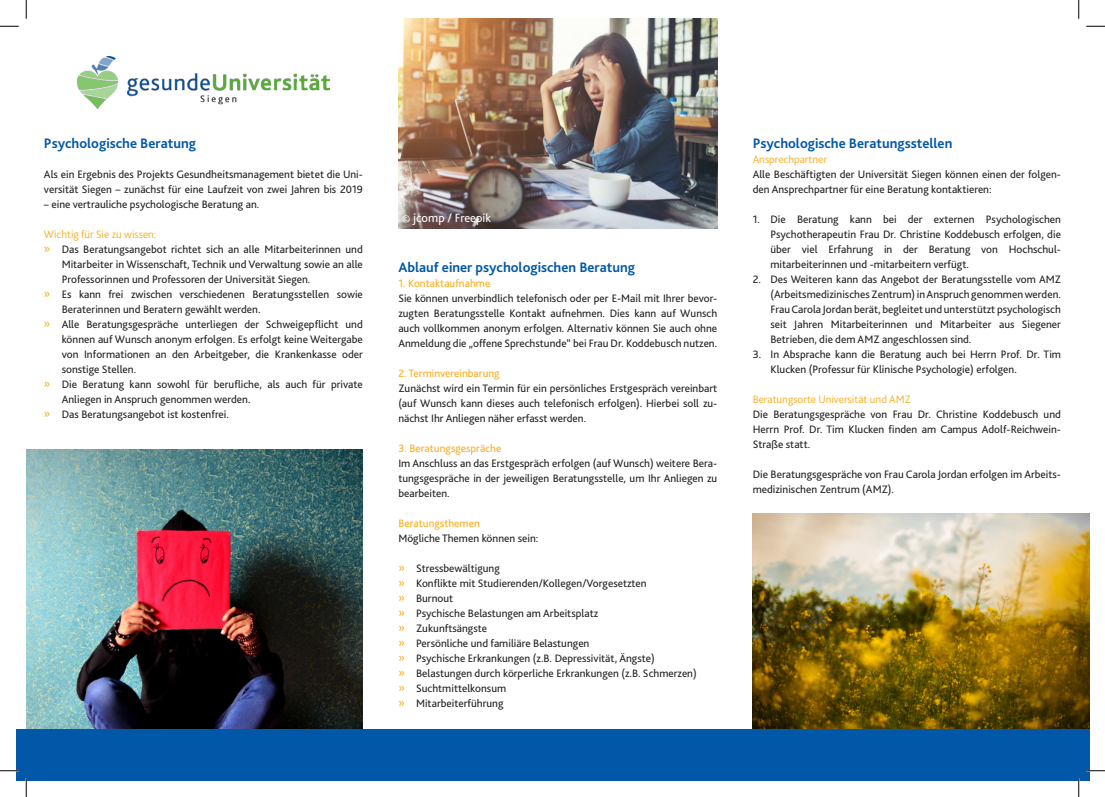
<style>
.page{position:relative;width:1105px;height:797px;background:#fff}
.page>*{position:absolute;margin:0;border:0;box-sizing:border-box;transform-origin:0 0}
.Überschrift_1___Flie{font:700 14.38px "Bliss 2";color:#0157a8}
.t1{font:12.5px "Bliss 2";color:#fff}
.Fließtext{font:11.25px/15px "Bliss 2";color:#231f20;text-align:justify}
.Fließtext-2{font:11.25px "Bliss 2";color:#faad1e}
.Fließtext-3{font:300 11.25px "Bliss 2";color:#faad1e}
.Zwischenüberschrift{font:300 11.25px "Bliss 2";color:#faad1e}
.s1{color:#faad1e}
</style>
<div class="page">
<img style="left:753px;top:513px;width:336px;height:216px">
<img style="left:78px;top:56px;width:251px;height:52px">
<img style="left:26px;top:449px;width:337px;height:280px">
<div style="left:16px;top:729px;width:1073px;height:52px;background:#0157a8"></div>
<img style="left:398px;top:19px;width:319px;height:209px">
<svg style="left:0;top:25px;width:19px;height:2px"></svg>
<svg style="left:1086px;top:25px;width:19px;height:2px"></svg>
<svg style="left:0;top:770px;width:19px;height:1px"></svg>
<svg style="left:1086px;top:770px;width:19px;height:1px"></svg>
<svg style="left:25px;top:0;width:2px;height:19px"></svg>
<svg style="left:25px;top:778px;width:2px;height:19px"></svg>
<svg style="left:1078px;top:0;width:1px;height:19px"></svg>
<svg style="left:1078px;top:778px;width:1px;height:19px"></svg>
<p class="Überschrift_1___Flie" style="left:44px;top:134px;width:154px">Psychologische Beratung</p>
<p class="Fließtext" style="left:44px;top:166px;width:320px">Als ein Ergebnis des Projekts Gesundheitsmanagement bietet die Uni&shy;versität Siegen – zunächst für eine Laufzeit von zwei Jahren bis 2019</p>
<p class="Fließtext" style="left:44px;top:196px;width:217px">– eine vertrauliche psychologische Beratung an.</p>
<p class="Fließtext-3" style="left:44px;top:227px;width:114px">Wichtig für Sie zu wissen:</p>
<p class="Fließtext" style="left:62px;top:241px;width:303px;text-indent:-18px"><span class="s1">»</span> Das Beratungsangebot richtet sich an alle Mitarbeiterinnen und Mitarbeiter in Wissenschaft, Technik und Verwaltung sowie an alle Professorinnen und Professoren der Universität Siegen.</p>
<p class="Fließtext" style="left:62px;top:286px;width:303px;text-indent:-18px"><span class="s1">»</span> Es kann frei zwischen verschiedenen Beratungsstellen sowie<br>Beraterinnen und Beratern gewählt werden.</p>
<p class="Fließtext" style="left:62px;top:316px;width:303px;text-indent:-18px"><span class="s1">»</span> Alle Beratungsgespräche unterliegen der Schweigepflicht und können auf Wunsch anonym erfolgen. Es erfolgt keine Weitergabe von Informationen an den Arbeitgeber, die Krankenkasse oder sonstige Stellen.</p>
<p class="Fließtext" style="left:62px;top:376px;width:303px;text-indent:-18px"><span class="s1">»</span> Die Beratung kann sowohl für berufliche, als auch für private<br>Anliegen in Anspruch genommen werden.</p>
<p class="Fließtext" style="left:44px;top:406px;width:187px"><span class="s1">»</span> Das Beratungsangebot ist kostenfrei.</p>
<p class="t1" style="left:402px;top:210px;width:90px">© jcomp / Freepik</p>
<p class="Überschrift_1___Flie" style="left:398px;top:258px;width:238px">Ablauf einer psychologischen Beratung</p>
<p class="Fließtext-2" style="left:398px;top:276px;width:94px">1. Kontaktaufnahme</p>
<p class="Fließtext" style="left:398px;top:290px;width:320px">Sie können unverbindlich telefonisch oder per E-Mail mit Ihrer bevor&shy;zugten Beratungsstelle Kontakt aufnehmen. Dies kann auf Wunsch auch vollkommen anonym erfolgen. Alternativ können Sie auch ohne Anmeldung die „offene Sprechstunde“ bei Frau Dr. Koddebusch nutzen.</p>
<p class="Fließtext-2" style="left:398px;top:366px;width:103px">2. Terminvereinbarung</p>
<p class="Fließtext" style="left:398px;top:380px;width:320px">Zunächst wird ein Termin für ein persönliches Erstgespräch vereinbart (auf Wunsch kann dieses auch telefonisch erfolgen). Hierbei soll zu&shy;nächst Ihr Anliegen näher erfasst werden.</p>
<p class="Fließtext-2" style="left:398px;top:441px;width:105px">3. Beratungsgespräche</p>
<p class="Fließtext" style="left:398px;top:455px;width:320px">Im Anschluss an das Erstgespräch erfolgen (auf Wunsch) weitere Bera&shy;tungsgespräche in der jeweiligen Beratungsstelle, um Ihr Anliegen zu bearbeiten.</p>
<p class="Fließtext-2" style="left:398px;top:516px;width:83px">Beratungsthemen</p>
<p class="Fließtext" style="left:398px;top:530px;width:142px">Mögliche Themen können sein:</p>
<p class="Fließtext" style="left:398px;top:560px;width:103px"><span class="s1">»</span> Stressbewältigung</p>
<p class="Fließtext" style="left:398px;top:575px;width:250px"><span class="s1">»</span> Konflikte mit Studierenden/Kollegen/Vorgesetzten</p>
<p class="Fließtext" style="left:398px;top:590px;width:56px"><span class="s1">»</span> Burnout</p>
<p class="Fließtext" style="left:398px;top:605px;width:201px"><span class="s1">»</span> Psychische Belastungen am Arbeitsplatz</p>
<p class="Fließtext" style="left:398px;top:620px;width:90px"><span class="s1">»</span> Zukunftsängste</p>
<p class="Fließtext" style="left:398px;top:635px;width:193px"><span class="s1">»</span> Persönliche und familiäre Belastungen</p>
<p class="Fließtext" style="left:398px;top:650px;width:258px"><span class="s1">»</span> Psychische Erkrankungen (z.B. Depressivität, Ängste)</p>
<p class="Fließtext" style="left:398px;top:665px;width:300px"><span class="s1">»</span> Belastungen durch körperliche Erkrankungen (z.B. Schmerzen)</p>
<p class="Fließtext" style="left:398px;top:680px;width:109px"><span class="s1">»</span> Suchtmittelkonsum</p>
<p class="Fließtext" style="left:398px;top:695px;width:107px"><span class="s1">»</span> Mitarbeiterführung</p>
<p class="Überschrift_1___Flie" style="left:753px;top:134px;width:201px">Psychologische Beratungsstellen</p>
<p class="Zwischenüberschrift" style="left:753px;top:152px;width:76px">Ansprechpartner</p>
<p class="Fließtext" style="left:753px;top:166px;width:310px">Alle Beschäftigten der Universität Siegen können einen der folgen&shy;den Ansprechpartner für eine Beratung kontaktieren:</p>
<p class="Fließtext" style="left:770px;top:211px;width:292px;text-indent:-18px">1. Die Beratung kann bei der externen Psychologischen Psychotherapeutin Frau Dr. Christine Koddebusch erfolgen, die über viel Erfahrung in der Beratung von Hochschul&shy;mitarbeiterinnen und -mitarbeitern verfügt.</p>
<p class="Fließtext" style="left:770px;top:271px;width:292px;text-indent:-18px">2. Des Weiteren kann das Angebot der Beratungsstelle vom AMZ (Arbeitsmedizinisches Zentrum) in Anspruch genommen werden.<br>Frau Carola Jordan berät, begleitet und unterstützt psychologisch seit Jahren Mitarbeiterinnen und Mitarbeiter aus Siegener Betrieben, die dem AMZ angeschlossen sind.</p>
<p class="Fließtext" style="left:770px;top:346px;width:292px;text-indent:-18px">3. In Absprache kann die Beratung auch bei Herrn Prof. Dr. Tim<br>Klucken (Professur für Klinische Psychologie) erfolgen.</p>
<p class="Fließtext-3" style="left:753px;top:392px;width:160px">Beratungsorte Universität und AMZ</p>
<p class="Fließtext" style="left:753px;top:406px;width:310px">Die Beratungsgespräche von Frau Dr. Christine Koddebusch und Herrn Prof. Dr. Tim Klucken finden am Campus Adolf-Reichwein-Straße statt.</p>
<p class="Fließtext" style="left:753px;top:466px;width:310px">Die Beratungsgespräche von Frau Carola Jordan erfolgen im Arbeits&shy;medizinischen Zentrum (AMZ).</p>
</div>
